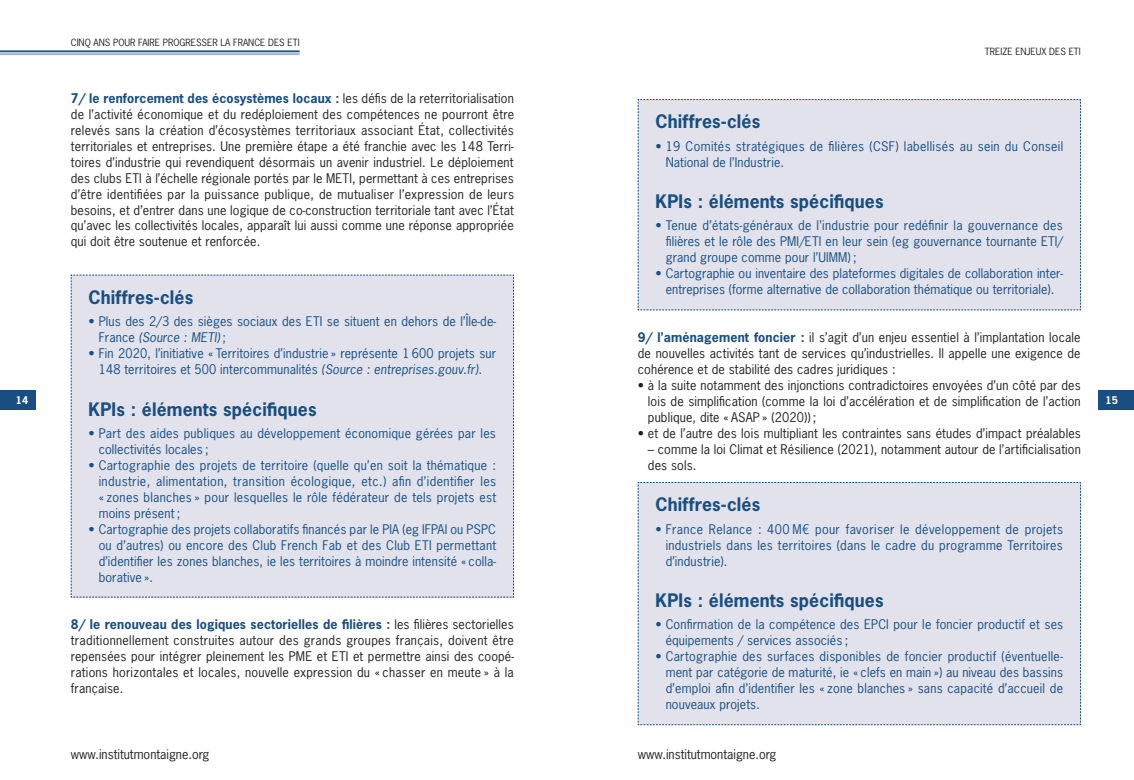
<style>
.page{position:relative;width:1134px;height:780px;background:#fff}
.page>*{position:absolute;margin:0;border:0;box-sizing:border-box;transform-origin:0 0}
.t1{font:700 17.5px "News Gothic Std";letter-spacing:.01em;color:#184e81}
.t2{font:12.5px/16px "News Gothic Std";letter-spacing:.01em;color:#231f20;text-align:justify}
.t3{font:12.5px/16px "News Gothic Std";letter-spacing:.01em;color:#184e81;text-align:justify}
.t4{font:700 10px "News Gothic Std";color:#fff}
.t5{font:9.38px "News Gothic Std";color:#231f20}
.s1{font-weight:700;color:#184e81}
.s2{font-style:italic}
</style>
<div class="page">
<div style="left:0;top:390px;width:35px;height:19px;background:#184e81"></div>
<div style="left:1098px;top:390px;width:36px;height:19px;background:#184e81"></div>
<hr style="left:0;top:50px;width:300px;height:2px;background:#184e81">
<hr style="left:0;top:53px;width:300px;height:2px;background:#9db4d1">
<div style="left:71px;top:274px;width:443px;height:323px;background:#e1e2eb"></div>
<div style="left:637px;top:482px;width:444px;height:243px;background:#e1e2eb"></div>
<div style="left:637px;top:99px;width:444px;height:211px;background:#e1e2eb"></div>
<p class="t5" style="left:71px;top:37px;width:230px">CINQ ANS POUR FAIRE PROGRESSER LA FRANCE DES ETI</p>
<p class="t5" style="left:985px;top:45px;width:97px">TREIZE ENJEUX DES ETI</p>
<p class="t2" style="left:71px;top:90px;width:445px"><span class="s1">7/ le renforcement des écosystèmes locaux :</span> les défis de la reterritorialisation de l’activité économique et du redéploiement des compétences ne pourront être relevés sans la création d’écosystèmes territoriaux associant État, collectivités territoriales et entreprises. Une première étape a été franchie avec les 148 Terri&shy;toires d’industrie qui revendiquent désormais un avenir industriel. Le déploiement des clubs ETI à l’échelle régionale portés par le METI, permettant à ces entreprises d’être identifiées par la puissance publique, de mutualiser l’expression de leurs besoins, et d’entrer dans une logique de co-construction territoriale tant avec l’État qu’avec les collectivités locales, apparaît lui aussi comme une réponse appropriée qui doit être soutenue et renforcée.</p>
<h1 class="t1" style="left:656px;top:110px;width:106px">Chiffres-clés</h1>
<p class="t3" style="left:666px;top:138px;width:399px;text-indent:-10px">• 19 Comités stratégiques de filières (CSF) labellisés au sein du Conseil<br>National de l’Industrie.</p>
<h1 class="t1" style="left:656px;top:190px;width:230px">KPIs : éléments spécifiques</h1>
<p class="t3" style="left:666px;top:218px;width:399px;text-indent:-10px">• Tenue d’états-généraux de l’industrie pour redéfinir la gouvernance des filières et le rôle des PMI/ETI en leur sein (eg gouvernance tournante ETI/ grand groupe comme pour l’UIMM) ;</p>
<p class="t3" style="left:656px;top:265px;width:409px;text-align:center">• Cartographie ou inventaire des plateformes digitales de collaboration inter&shy;entreprises (forme alternative de collaboration thématique ou territoriale).</p>
<p class="t2" style="left:638px;top:329px;width:444px"><span class="s1">9/ l’aménagement foncier :</span> il s’agit d’un enjeu essentiel à l’implantation locale de nouvelles activités tant de services qu’industrielles. Il appelle une exigence de cohérence et de stabilité des cadres juridiques :</p>
<p class="t2" style="left:648px;top:377px;width:434px;text-indent:-10px">• à la suite notamment des injonctions contradictoires envoyées d’un côté par des lois de simplification (comme la loi d’accélération et de simplification de l’action publique, dite « ASAP » (2020)) ;</p>
<p class="t2" style="left:638px;top:425px;width:444px">• et de l’autre des lois multipliant les contraintes sans études d’impact préalables</p>
<p class="t2" style="left:648px;top:441px;width:434px">– comme la loi Climat et Résilience (2021), notamment autour de l’artificialisation des sols.</p>
<h1 class="t1" style="left:656px;top:493px;width:106px">Chiffres-clés</h1>
<p class="t3" style="left:666px;top:520px;width:399px;text-indent:-10px">• France Relance : 400 M€ pour favoriser le développement de projets industriels dans les territoires (dans le cadre du programme Territoires d’industrie).</p>
<h1 class="t1" style="left:656px;top:589px;width:230px">KPIs : éléments spécifiques</h1>
<p class="t3" style="left:666px;top:616px;width:399px;text-indent:-10px">• Confirmation de la compétence des EPCI pour le foncier productif et ses équipements / services associés ;</p>
<p class="t3" style="left:666px;top:648px;width:399px;text-indent:-10px">• Cartographie des surfaces disponibles de foncier productif (éventuelle&shy;ment par catégorie de maturité, ie « clefs en main ») au niveau des bassins d’emploi afin d’identifier les « zone blanches » sans capacité d’accueil de nouveaux projets.</p>
<h1 class="t1" style="left:89px;top:286px;width:106px">Chiffres-clés</h1>
<p class="t3" style="left:99px;top:313px;width:399px;text-indent:-10px">• Plus des 2/3 des sièges sociaux des ETI se situent en dehors de l’Île-de-<br>France <span class="s2">(Source : METI)</span> ;</p>
<p class="t3" style="left:89px;top:345px;width:409px;text-align:center">• Fin 2020, l’initiative « Territoires d’industrie » représente 1 600 projets sur<br>148 territoires et 500 intercommunalités <span class="s2">(Source : entreprises.gouv.fr).</span></p>
<h1 class="t1" style="left:89px;top:397px;width:230px">KPIs : éléments spécifiques</h1>
<p class="t3" style="left:99px;top:425px;width:399px;text-indent:-10px">• Part des aides publiques au développement économique gérées par les collectivités locales ;</p>
<p class="t3" style="left:99px;top:457px;width:399px;text-indent:-10px">• Cartographie des projets de territoire (quelle qu’en soit la thématique : industrie, alimentation, transition écologique, etc.) afin d’identifier les « zones blanches » pour lesquelles le rôle fédérateur de tels projets est moins présent ;</p>
<p class="t3" style="left:99px;top:520px;width:399px;text-indent:-10px">• Cartographie des projets collaboratifs financés par le PIA (eg IFPAI ou PSPC ou d’autres) ou encore des Club French Fab et des Club ETI permettant d’identifier les zones blanches, ie les territoires à moindre intensité « colla&shy;borative ».</p>
<p class="t2" style="left:71px;top:616px;width:445px"><span class="s1">8/ le renouveau des logiques sectorielles de filières :</span> les filières sectorielles traditionnellement construites autour des grands groupes français, doivent être repensées pour intégrer pleinement les PME et ETI et permettre ainsi des coopé&shy;rations horizontales et locales, nouvelle expression du « chasser en meute » à la française.</p>
<p class="t4" style="left:16px;top:393px;width:14px">14</p>
<p class="t4" style="left:1106px;top:393px;width:14px">15</p>
<p class="t2" style="left:71px;top:745px;width:140px">www.institutmontaigne.org</p>
<p class="t2" style="left:638px;top:745px;width:140px">www.institutmontaigne.org</p>
</div>
